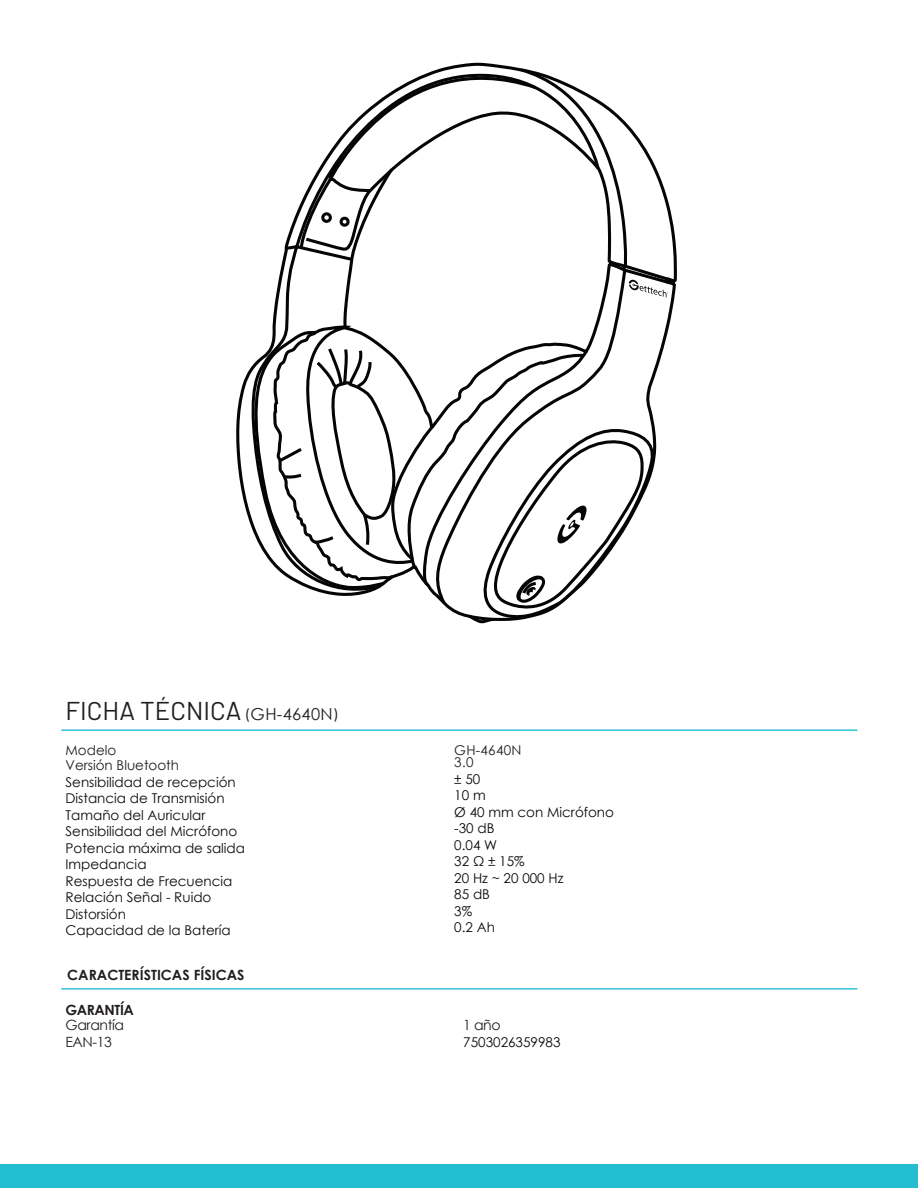
<style>
.page{position:relative;width:918px;height:1188px;background:#fff}
.page>*{position:absolute;margin:0;border:0;box-sizing:border-box;transform-origin:0 0}
.t1{font:25.8px "Barlow";color:#231f20}
.t2{font:700 14.1px "Century Gothic";color:#231f20}
.t3{font:14.1px/17.1px "Century Gothic";letter-spacing:-.03em;color:#231f20}
.t4{font:700 14.1px "Century Gothic";letter-spacing:-.03em;color:#231f20}
.t5{font:13.5px/16.4px "Century Gothic";color:#0c090e}
.t6{font:13.5px/12.5px "Century Gothic";letter-spacing:.02em;color:#231f20}
.s1{font-size:15.3px}
.s2{font-family:"Century Gothic";font-size:16.5px}
.s3{color:#231f20}
.s4{color:#211e1e}
</style>
<div class="page">
<hr style="left:61px;top:729px;width:796px;height:2px;background:#23bed2">
<hr style="left:61px;top:988px;width:796px;height:1px;background:#23bed2">
<div style="left:0;top:1164px;width:918px;height:24px;background:#23bed2"></div>
<svg style="left:236px;top:218px;width:441px;height:406px"></svg>
<svg style="left:434px;top:262px;width:194px;height:66px"></svg>
<svg style="left:283px;top:209px;width:234px;height:43px"></svg>
<svg style="left:251px;top:247px;width:133px;height:351px"></svg>
<svg style="left:298px;top:62px;width:219px;height:189px"></svg>
<svg style="left:303px;top:152px;width:93px;height:100px"></svg>
<svg style="left:249px;top:323px;width:167px;height:268px"></svg>
<svg style="left:271px;top:328px;width:383px;height:294px"></svg>
<svg style="left:517px;top:67px;width:155px;height:230px"></svg>
<p class="t1" style="left:66px;top:692px;width:273px">FICHA TÉCNICA <span class="s1">(</span><span class="s2">GH-4640N</span><span class="s1">)</span></p>
<p class="t5" style="left:66px;top:741px;width:181px"><span class="s3">Modelo<br></span><span class="s4">Versión Bluetooth<br></span>Sensibilidad de recepción<br>Distancia de Transmisión<br>Tamaño del Auricular<br>Sensibilidad del Micrófono<br>Potencia máxima de salida<br>Impedancia<br>Respuesta de Frecuencia<br>Relación Señal - Ruido<br>Distorsión<br>Capacidad de la Batería</p>
<p class="t2" style="left:67px;top:965px;width:179px">CARACTERÍSTICAS FÍSICAS</p>
<p class="t4" style="left:66px;top:999px;width:70px">GARANTÍA</p>
<p class="t3" style="left:66px;top:1016px;width:60px">Garantía<br>EAN-13</p>
<p class="t6" style="left:454px;top:743px;width:69px">GH-4640N<br>3.0</p>
<p class="t5" style="left:454px;top:770px;width:161px">± 50<br>10 m<br>Ø 40 mm con Micrófono -30 dB<br>0.04 W<br>32 Ω ± 15%<br>20 Hz ~ 20 000 Hz<br>85 dB<br>3%<br>0.2 Ah</p>
<p class="t3" style="left:463px;top:1016px;width:39px">1 año</p>
<p class="t5" style="left:463px;top:1034px;width:99px">7503026359983</p>
</div>
